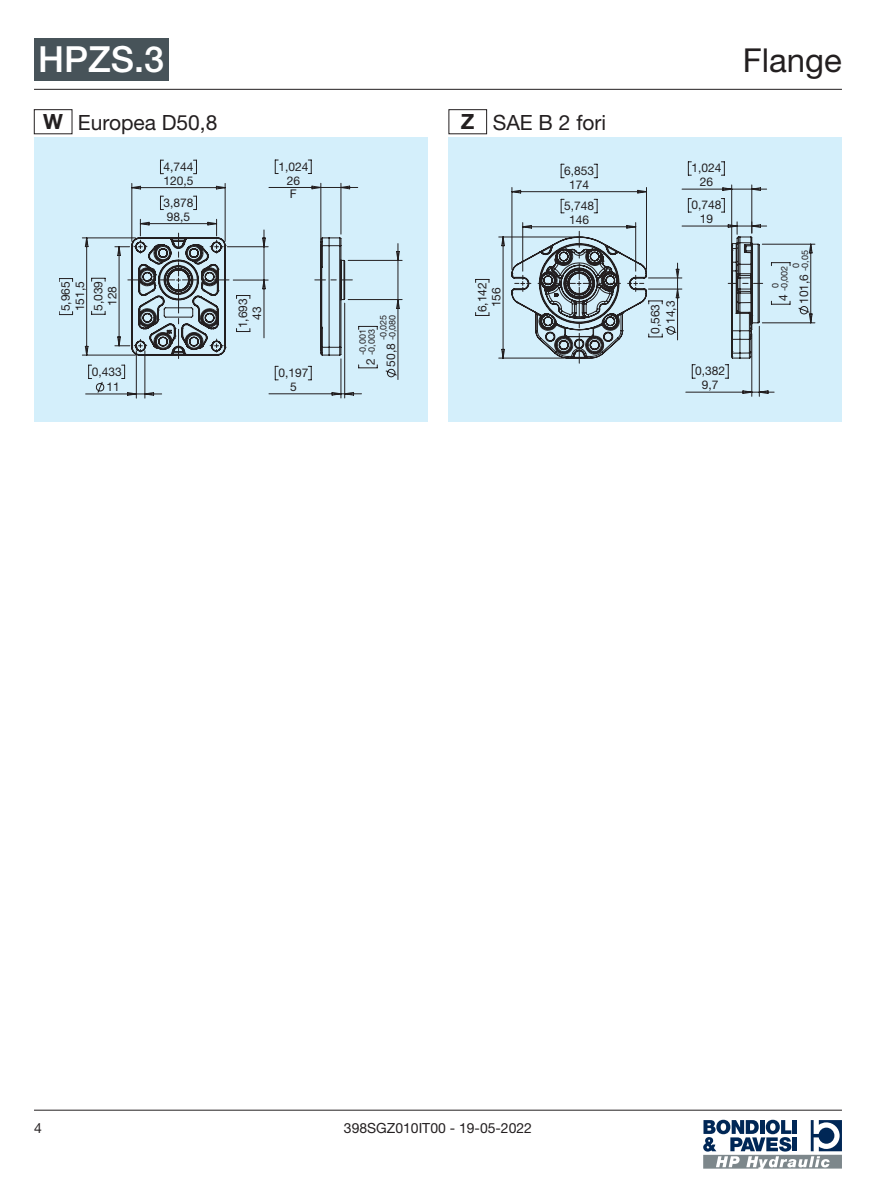
<style>
.page{position:relative;width:893px;height:1191px;background:#fff}
.page>*{position:absolute;margin:0;border:0;box-sizing:border-box;transform-origin:0 0}
.t1{font:500 36px "Helvetica Neue LT Std";color:#fff}
.t2{font:33px "Helvetica Neue LT Std";color:#231f20}
.t3{font:21px "Helvetica Neue LT Std";color:#231f20}
.t4{font:13.95px "Helvetica Neue LT Std";color:#231f20}
.t5{font:12px/14px "Helvetica Neue LT Std";color:#231f20;text-align:center}
.t6{font:9px/9px "Helvetica Neue LT Std";color:#231f20}
.s1{font-weight:700}
.s2{font-size:9px}
</style>
<div class="page">
<hr style="left:34px;top:89px;width:808px;height:1px;background:#231f20">
<hr style="left:34px;top:1109px;width:808px;height:1px;background:#231f20">
<svg style="left:703px;top:1119px;width:139px;height:49px"></svg>
<div style="left:34px;top:38px;width:135px;height:43px;background:#475359"></div>
<div style="left:34px;top:109px;width:38px;height:25px;border:1px solid #231f20"></div>
<div style="left:34px;top:137px;width:393px;height:284px;background:#d4effb"></div>
<svg style="left:229px;top:229px;width:173px;height:151px"></svg>
<svg style="left:59px;top:160px;width:170px;height:238px"></svg>
<svg style="left:269px;top:160px;width:93px;height:238px"></svg>
<div style="left:449px;top:109px;width:38px;height:25px;border:1px solid #231f20"></div>
<div style="left:449px;top:137px;width:393px;height:284px;background:#d4effb"></div>
<svg style="left:475px;top:162px;width:340px;height:235px"></svg>
<h1 class="t1" style="left:38px;top:38px;width:128px">HPZS.3</h1>
<h2 class="t2" style="left:743px;top:41px;width:101px">Flange</h2>
<h3 class="t3" style="left:43px;top:110px;width:176px"><span class="s1">W</span> Europea D50,8</h3>
<h3 class="t3" style="left:461px;top:110px;width:147px"><span class="s1">Z</span> SAE B 2 fori</h3>
<p class="t5" style="left:164px;top:159px;width:31px;text-align:left">4,744<br>120,5</p>
<p class="t5" style="left:164px;top:195px;width:31px;text-align:left">3,878<br>98,5</p>
<p class="t5" style="left:278px;top:159px;width:31px">1,024<br>26<br>F</p>
<p class="t5" style="left:564px;top:163px;width:31px">6,853<br>174</p>
<p class="t5" style="left:564px;top:199px;width:31px">5,748<br>146</p>
<p class="t5" style="left:691px;top:161px;width:31px">1,024<br>26</p>
<p class="t5" style="left:691px;top:198px;width:31px">0,748<br>19</p>
<p class="t5" style="left:59px;top:311px;width:31px;text-align:left;rotate:-90deg">5,965<br>151,5</p>
<p class="t5" style="left:91px;top:311px;width:31px;rotate:-90deg">5,039<br>128</p>
<p class="t5" style="left:92px;top:363px;width:31px;line-height:15.5px;text-align:right">0,433<br>11</p>
<p class="t5" style="left:236px;top:328px;width:31px;rotate:-90deg">1,693<br>43</p>
<p class="t5" style="left:278px;top:365px;width:31px">0,197<br>5</p>
<p class="t6" style="left:378px;top:340px;width:27px;rotate:-90deg">-0,025 -0,080</p>
<p class="t6" style="left:358px;top:355px;width:27px;rotate:-90deg">-0,001 -0,003</p>
<p class="t5" style="left:384px;top:367px;width:25px;rotate:-90deg">50,8</p>
<p class="t5" style="left:363px;top:365px;width:8px;rotate:-90deg">2</p>
<p class="t5" style="left:475px;top:312px;width:31px;rotate:-90deg">6,142<br>156</p>
<p class="t5" style="left:647px;top:334px;width:35px;line-height:15.5px;text-align:right;rotate:-90deg">0,563<br>14,3</p>
<p class="t5" style="left:695px;top:364px;width:31px">0,382<br>9,7</p>
<p class="t6" style="left:791px;top:268px;width:19px;rotate:-90deg">0<br>0,05</p>
<p class="t6" style="left:771px;top:288px;width:24px;rotate:-90deg">0<br>0,002</p>
<p class="t5" style="left:797px;top:304px;width:38px;rotate:-90deg">101,6 <span class="s2">-</span></p>
<p class="t5" style="left:776px;top:301px;width:15px;rotate:-90deg">4 <span class="s2">-</span></p>
<p class="t4" style="left:34px;top:1119px;width:9px">4</p>
<p class="t4" style="left:344px;top:1119px;width:190px">398SGZ010IT00 - 19-05-2022</p>
</div>
